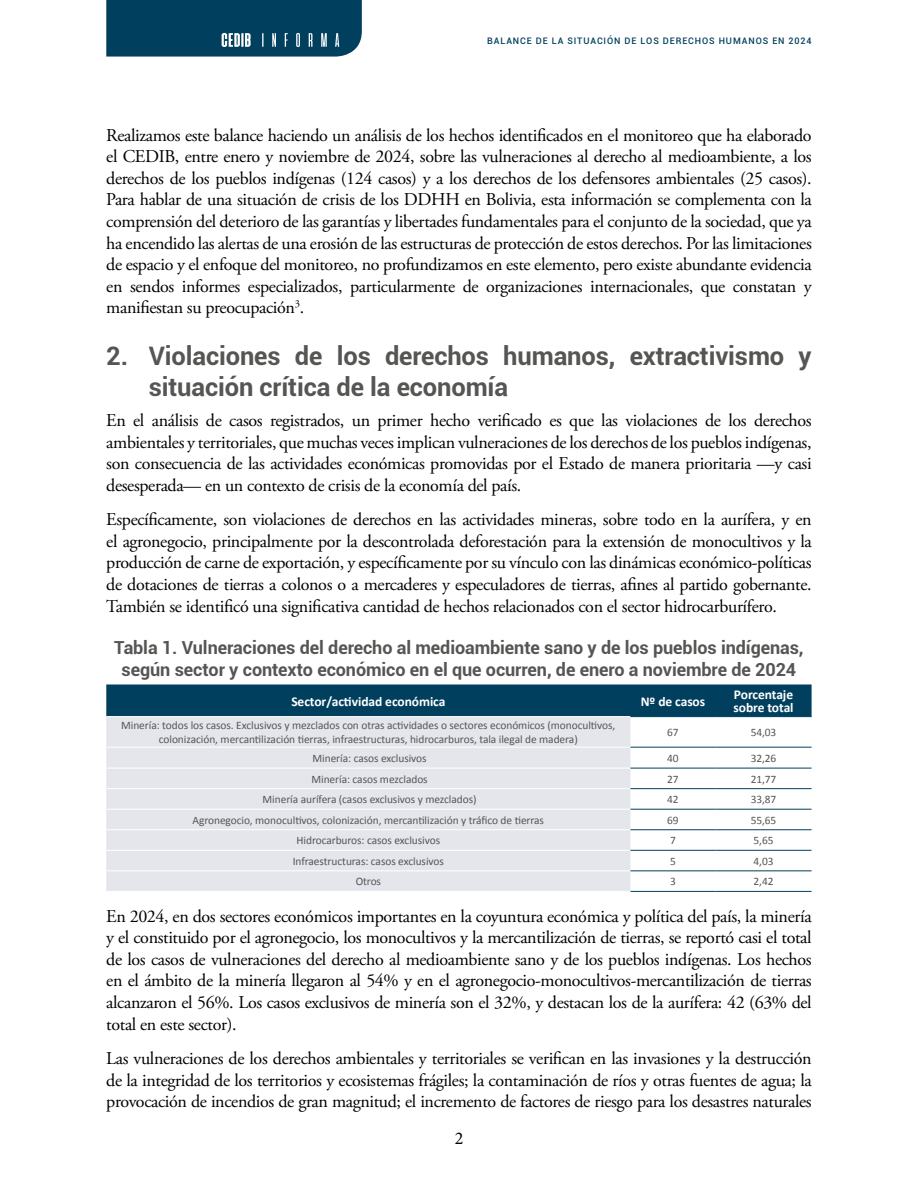
<style>
.page{position:relative;width:918px;height:1188px;background:#fff}
.page>*{position:absolute;margin:0;border:0;box-sizing:border-box;transform-origin:0 0}
.t1{font:700 25.5px/30.6px "Roboto";letter-spacing:-.005em;color:#555554}
.t2{font:18px/21.6px "Adobe Garamond Pro";letter-spacing:-.02em;color:#000;text-align:justify}
.t3{font:700 18px/21.6px "Roboto";letter-spacing:-.005em;color:#555554;text-align:center}
.t4{font:18px "Minion Pro";color:#000}
.t5{font:700 13.5px/13.5px "Calibri";letter-spacing:-.005em;color:#fff}
.t6{font:11.4px/13.5px "Calibri";letter-spacing:-.005em;color:#555554;text-align:center}
.t7{font:500 9px "Roboto";letter-spacing:.1em;color:#003f5d}
</style>
<div class="page">
<svg style="left:106px;top:0;width:256px;height:57px;background:#0d4965"></svg>
<div style="left:106px;top:684px;width:706px;height:32px;background:#003f5d"></div>
<div style="left:106px;top:717px;width:524px;height:174px;background:#e4e6ec"></div>
<hr style="left:106px;top:747px;width:524px;height:1px;background:#fff">
<hr style="left:106px;top:768px;width:524px;height:1px;background:#fff">
<hr style="left:106px;top:788px;width:524px;height:1px;background:#fff">
<hr style="left:106px;top:809px;width:524px;height:1px;background:#fff">
<hr style="left:106px;top:829px;width:524px;height:1px;background:#fff">
<hr style="left:106px;top:850px;width:524px;height:1px;background:#fff">
<hr style="left:106px;top:871px;width:524px;height:1px;background:#fff">
<hr style="left:630px;top:747px;width:86px;height:1px;background:#003f5d">
<hr style="left:716px;top:747px;width:96px;height:1px;background:#003f5d">
<hr style="left:630px;top:768px;width:86px;height:1px;background:#003f5d">
<hr style="left:716px;top:768px;width:96px;height:1px;background:#003f5d">
<hr style="left:630px;top:788px;width:86px;height:1px;background:#003f5d">
<hr style="left:716px;top:788px;width:96px;height:1px;background:#003f5d">
<hr style="left:630px;top:809px;width:86px;height:1px;background:#003f5d">
<hr style="left:716px;top:809px;width:96px;height:1px;background:#003f5d">
<hr style="left:630px;top:829px;width:86px;height:1px;background:#003f5d">
<hr style="left:716px;top:829px;width:96px;height:1px;background:#003f5d">
<hr style="left:630px;top:850px;width:86px;height:1px;background:#003f5d">
<hr style="left:716px;top:850px;width:96px;height:1px;background:#003f5d">
<hr style="left:630px;top:871px;width:86px;height:1px;background:#003f5d">
<hr style="left:716px;top:871px;width:96px;height:1px;background:#003f5d">
<hr style="left:630px;top:716px;width:86px;height:1px;background:#003f5d">
<hr style="left:716px;top:716px;width:96px;height:1px;background:#003f5d">
<hr style="left:630px;top:891px;width:86px;height:1px;background:#003f5d">
<hr style="left:716px;top:891px;width:96px;height:1px;background:#003f5d">
<p class="t7" style="left:487px;top:35px;width:326px">BALANCE DE LA SITUACIÓN DE LOS DERECHOS HUMANOS EN 2024</p>
<p class="t2" style="left:106px;top:125px;width:707px">Realizamos este balance haciendo un análisis de los hechos identificados en el monitoreo que ha elaborado el CEDIB, entre enero y noviembre de 2024, sobre las vulneraciones al derecho al medioambiente, a los derechos de los pueblos indígenas (124 casos) y a los derechos de los defensores ambientales (25 casos).<br>Para hablar de una situación de crisis de los DDHH en Bolivia, esta información se complementa con la comprensión del deterioro de las garantías y libertades fundamentales para el conjunto de la sociedad, que ya ha encendido las alertas de una erosión de las estructuras de protección de estos derechos. Por las limitaciones de espacio y el enfoque del monitoreo, no profundizamos en este elemento, pero existe abundante evidencia en sendos informes especializados, particularmente de organizaciones internacionales, que constatan y manifiestan su preocupación<sup>3</sup>.</p>
<h1 class="t1" style="left:149px;top:340px;width:664px;text-indent:-43px">2. Violaciones de los derechos humanos, extractivismo y situación crítica de la economía</h1>
<p class="t2" style="left:106px;top:410px;width:707px">En el análisis de casos registrados, un primer hecho verificado es que las violaciones de los derechos ambientales y territoriales, que muchas veces implican vulneraciones de los derechos de los pueblos indígenas, son consecuencia de las actividades económicas promovidas por el Estado de manera prioritaria —y casi desesperada— en un contexto de crisis de la economía del país.</p>
<p class="t2" style="left:106px;top:509px;width:707px">Específicamente, son violaciones de derechos en las actividades mineras, sobre todo en la aurífera, y en el agronegocio, principalmente por la descontrolada deforestación para la extensión de monocultivos y la producción de carne de exportación, y específicamente por su vínculo con las dinámicas económico-políticas de dotaciones de tierras a colonos o a mercaderes y especuladores de tierras, afines al partido gobernante.<br>También se identificó una significativa cantidad de hechos relacionados con el sector hidrocarburífero.</p>
<p class="t3" style="left:114px;top:636px;width:691px">Tabla 1. Vulneraciones del derecho al medioambiente sano y de los pueblos indígenas, según sector y contexto económico en el que ocurren, de enero a noviembre de 2024</p>
<p class="t5" style="left:291px;top:694px;width:156px">Sector/actividad económica</p>
<p class="t5" style="left:641px;top:694px;width:66px">Nº de casos</p>
<p class="t5" style="left:734px;top:687px;width:62px">Porcentaje sobre total</p>
<p class="t6" style="left:121px;top:718px;width:496px">Minería: todos los casos. Exclusivos y mezclados con otras actividades o sectores económicos (monocultivos, colonización, mercantilización tierras, infraestructuras, hidrocarburos, tala ilegal de madera)</p>
<p class="t6" style="left:667px;top:725px;width:13px">67</p>
<p class="t6" style="left:751px;top:725px;width:27px">54,03</p>
<p class="t6" style="left:313px;top:751px;width:116px">Minería: casos exclusivos</p>
<p class="t6" style="left:667px;top:751px;width:13px">40</p>
<p class="t6" style="left:751px;top:751px;width:27px">32,26</p>
<p class="t6" style="left:311px;top:772px;width:118px">Minería: casos mezclados</p>
<p class="t6" style="left:667px;top:772px;width:13px">27</p>
<p class="t6" style="left:751px;top:772px;width:27px">21,77</p>
<p class="t6" style="left:263px;top:792px;width:216px">Minería aurífera (casos exclusivos y mezclados)</p>
<p class="t6" style="left:667px;top:792px;width:13px">42</p>
<p class="t6" style="left:751px;top:792px;width:27px">33,87</p>
<p class="t6" style="left:193px;top:813px;width:353px">Agronegocio, monocultivos, colonización, mercantilización y tráfico de tierras</p>
<p class="t6" style="left:667px;top:813px;width:13px">69</p>
<p class="t6" style="left:751px;top:813px;width:27px">55,65</p>
<p class="t6" style="left:297px;top:833px;width:145px">Hidrocarburos: casos exclusivos</p>
<p class="t6" style="left:670px;top:833px;width:7px">7</p>
<p class="t6" style="left:754px;top:833px;width:22px">5,65</p>
<p class="t6" style="left:293px;top:854px;width:153px">Infraestructuras: casos exclusivos</p>
<p class="t6" style="left:670px;top:854px;width:7px">5</p>
<p class="t6" style="left:754px;top:854px;width:22px">4,03</p>
<p class="t6" style="left:356px;top:874px;width:27px">Otros</p>
<p class="t6" style="left:670px;top:874px;width:7px">3</p>
<p class="t6" style="left:754px;top:874px;width:22px">2,42</p>
<p class="t2" style="left:106px;top:906px;width:707px">En 2024, en dos sectores económicos importantes en la coyuntura económica y política del país, la minería y el constituido por el agronegocio, los monocultivos y la mercantilización de tierras, se reportó casi el total de los casos de vulneraciones del derecho al medioambiente sano y de los pueblos indígenas. Los hechos en el ámbito de la minería llegaron al 54% y en el agronegocio-monocultivos-mercantilización de tierras alcanzaron el 56%. Los casos exclusivos de minería son el 32%, y destacan los de la aurífera: 42 (63% del total en este sector).</p>
<p class="t2" style="left:106px;top:1048px;width:707px">Las vulneraciones de los derechos ambientales y territoriales se verifican en las invasiones y la destrucción de la integridad de los territorios y ecosistemas frágiles; la contaminación de ríos y otras fuentes de agua; la provocación de incendios de gran magnitud; el incremento de factores de riesgo para los desastres naturales</p>
<p class="t4" style="left:455px;top:1126px;width:10px">2</p>
</div>
